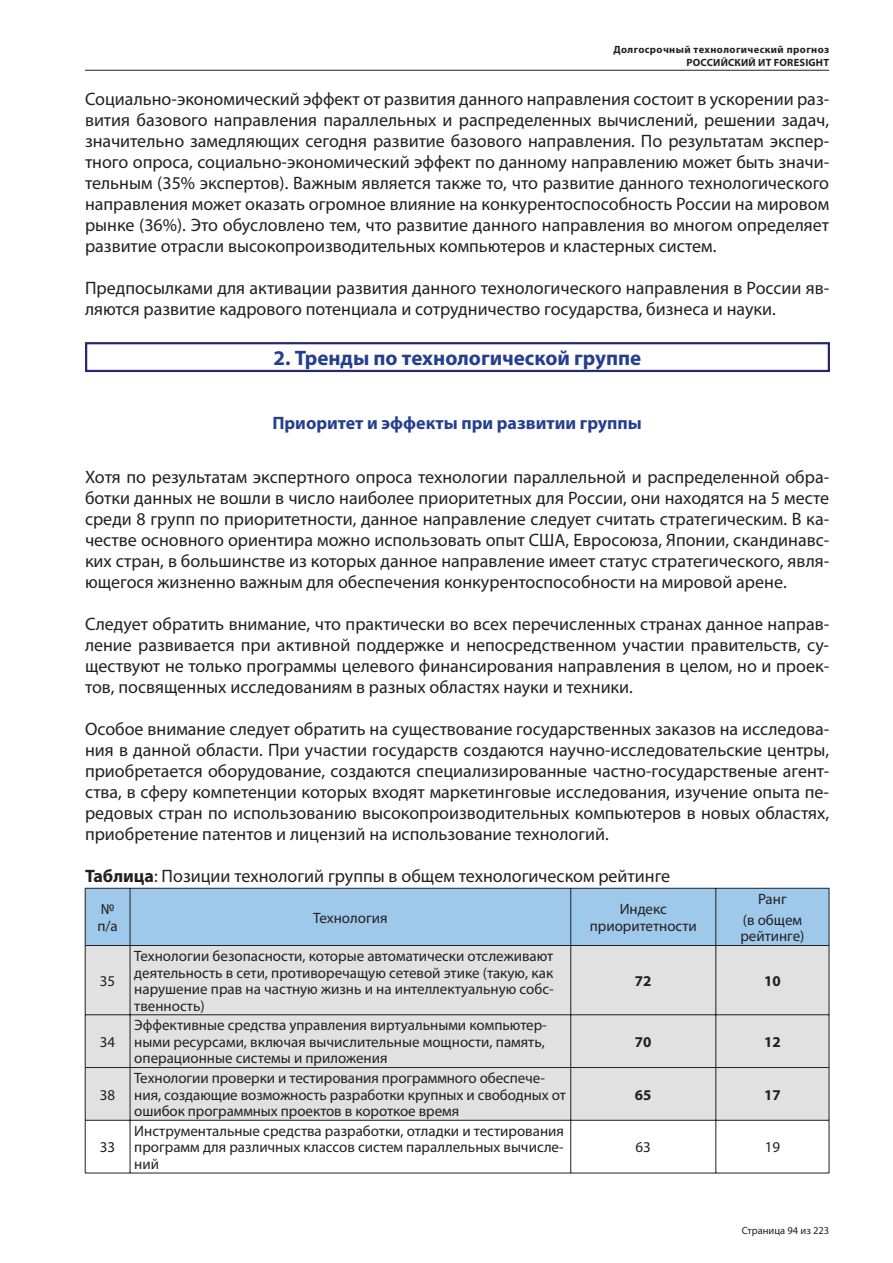
<style>
.page{position:relative;width:893px;height:1263px;background:#fff}
.page>*{position:absolute;margin:0;border:0;box-sizing:border-box;transform-origin:0 0}
.t1{font:700 21px "Myriad Pro";color:#253f8e}
.t2{font:18px/21px "Myriad Pro";color:#231f20;text-align:justify}
.t3{font:700 18px "Myriad Pro";color:#253f8e}
.t4{font:15px/16.5px "Myriad Pro";color:#231f20}
.t5{font:700 15px "Myriad Pro";color:#231f20}
.t6{font:700 10.5px/12.6px "Myriad Pro";letter-spacing:.04em;color:#231f20;text-align:right}
.t7{font:10.5px "Myriad Pro";color:#231f20}
.s1{font-weight:700}
</style>
<div class="page">
<hr style="left:85px;top:70px;width:744px;height:1px;background:#231f20">
<hr style="left:85px;top:342px;width:745px;height:2px;background:#272873">
<hr style="left:85px;top:344px;width:2px;height:26px;background:#272873">
<hr style="left:828px;top:344px;width:2px;height:26px;background:#272873">
<hr style="left:85px;top:370px;width:745px;height:2px;background:#272873">
<div style="left:86px;top:889px;width:743px;height:56px;background:#9fc9eb"></div>
<div style="left:86px;top:946px;width:743px;height:174px;background:#e0e1e0"></div>
<hr style="left:85px;top:888px;width:744px;height:1px;background:#231f20">
<hr style="left:85px;top:945px;width:744px;height:1px;background:#231f20">
<hr style="left:85px;top:1015px;width:744px;height:1px;background:#231f20">
<hr style="left:85px;top:1067px;width:744px;height:1px;background:#231f20">
<hr style="left:85px;top:1120px;width:744px;height:1px;background:#231f20">
<hr style="left:85px;top:1173px;width:744px;height:1px;background:#231f20">
<hr style="left:85px;top:888px;width:1px;height:57px;background:#231f20">
<hr style="left:85px;top:946px;width:1px;height:69px;background:#231f20">
<hr style="left:85px;top:1015px;width:1px;height:52px;background:#231f20">
<hr style="left:85px;top:1068px;width:1px;height:52px;background:#231f20">
<hr style="left:85px;top:1120px;width:1px;height:53px;background:#231f20">
<hr style="left:130px;top:888px;width:1px;height:57px;background:#231f20">
<hr style="left:570px;top:888px;width:1px;height:57px;background:#231f20">
<hr style="left:715px;top:888px;width:1px;height:57px;background:#231f20">
<hr style="left:829px;top:888px;width:1px;height:57px;background:#231f20">
<hr style="left:130px;top:946px;width:1px;height:69px;background:#231f20">
<hr style="left:570px;top:946px;width:1px;height:69px;background:#231f20">
<hr style="left:715px;top:946px;width:1px;height:69px;background:#231f20">
<hr style="left:829px;top:946px;width:1px;height:69px;background:#231f20">
<hr style="left:130px;top:1015px;width:1px;height:52px;background:#231f20">
<hr style="left:570px;top:1015px;width:1px;height:52px;background:#231f20">
<hr style="left:715px;top:1015px;width:1px;height:52px;background:#231f20">
<hr style="left:829px;top:1015px;width:1px;height:52px;background:#231f20">
<hr style="left:130px;top:1068px;width:1px;height:52px;background:#231f20">
<hr style="left:570px;top:1068px;width:1px;height:52px;background:#231f20">
<hr style="left:715px;top:1068px;width:1px;height:52px;background:#231f20">
<hr style="left:829px;top:1068px;width:1px;height:52px;background:#231f20">
<hr style="left:130px;top:1120px;width:1px;height:53px;background:#231f20">
<hr style="left:570px;top:1120px;width:1px;height:53px;background:#231f20">
<hr style="left:715px;top:1120px;width:1px;height:53px;background:#231f20">
<hr style="left:829px;top:1120px;width:1px;height:53px;background:#231f20">
<p class="t6" style="left:613px;top:44px;width:217px">Долгосрочный технологический прогноз<br>РОССИЙСКИЙ ИТ FORESIGHT</p>
<p class="t2" style="left:85px;top:90px;width:746px">Социально-экономический эффект от развития данного направления состоит в ускорении раз&shy;вития базового направления параллельных и распределенных вычислений, решении задач, значительно замедляющих сегодня развитие базового направления. По результатам экспер&shy;тного опроса, социально-экономический эффект по данному направлению может быть значи&shy;тельным (35% экспертов). Важным является также то, что развитие данного технологического направления может оказать огромное влияние на конкурентоспособность России на мировом рынке (36%). Это обусловлено тем, что развитие данного направления во многом определяет развитие отрасли высокопроизводительных компьютеров и кластерных систем.</p>
<p class="t2" style="left:85px;top:279px;width:746px">Предпосылками для активации развития данного технологического направления в России яв&shy;ляются развитие кадрового потенциала и сотрудничество государства, бизнеса и науки.</p>
<p class="t1" style="left:274px;top:350px;width:369px">2. Тренды по технологической группе</p>
<p class="t3" style="left:272px;top:416px;width:371px">Приоритет и эффекты при развитии группы</p>
<p class="t2" style="left:85px;top:468px;width:746px">Хотя по результатам экспертного опроса технологии параллельной и распределенной обра&shy;ботки данных не вошли в число наиболее приоритетных для России, они находятся на 5 месте среди 8 групп по приоритетности, данное направление следует считать стратегическим. В ка&shy;честве основного ориентира можно использовать опыт США, Евросоюза, Японии, скандинавс&shy;ких стран, в большинстве из которых данное направление имеет статус стратегического, явля&shy;ющегося жизненно важным для обеспечения конкурентоспособности на мировой арене.</p>
<p class="t2" style="left:85px;top:615px;width:746px">Следует обратить внимание, что практически во всех перечисленных странах данное направ&shy;ление развивается при активной поддержке и непосредственном участии правительств, су&shy;ществуют не только программы целевого финансирования направления в целом, но и проек&shy;тов, посвященных исследованиям в разных областях науки и техники.</p>
<p class="t2" style="left:85px;top:720px;width:746px">Особое внимание следует обратить на существование государственных заказов на исследова&shy;ния в данной области. При участии государств создаются научно-исследовательские центры, приобретается оборудование, создаются специализированные частно-государственые агент&shy;ства, в сферу компетенции которых входят маркетинговые исследования, изучение опыта пе&shy;редовых стран по использованию высокопроизводительных компьютеров в новых областях, приобретение патентов и лицензий на использование технологий.</p>
<p class="t2" style="left:85px;top:867px;width:587px"><span class="s1">Таблица</span>: Позиции технологий группы в общем технологическом рейтинге</p>
<p class="t4" style="left:97px;top:902px;width:22px">№ п/а</p>
<p class="t4" style="left:313px;top:910px;width:76px">Технология</p>
<p class="t4" style="left:590px;top:902px;width:109px;text-align:center">Индекс приоритетности</p>
<p class="t4" style="left:743px;top:889px;width:61px;line-height:21px;text-align:center">Ранг<br>(в общем</p>
<p class="t4" style="left:740px;top:929px;width:66px">рейтинге)</p>
<p class="t4" style="left:100px;top:974px;width:17px">35</p>
<p class="t4" style="left:134px;top:949px;width:421px;text-align:justify">Технологии безопасности, которые автоматически отслеживают деятельность в сети, противоречащую сетевой этике (такую, как нарушение прав на частную жизнь и на интеллектуальную собс&shy;твенность)</p>
<p class="t5" style="left:635px;top:975px;width:18px">72</p>
<p class="t5" style="left:764px;top:975px;width:18px">10</p>
<p class="t4" style="left:100px;top:1035px;width:17px">34</p>
<p class="t4" style="left:134px;top:1018px;width:414px">Эффективные средства управления виртуальными компьютер&shy;ными ресурсами, включая вычислительные мощности, память, операционные системы и приложения</p>
<p class="t5" style="left:635px;top:1036px;width:18px">70</p>
<p class="t5" style="left:764px;top:1036px;width:18px">12</p>
<p class="t4" style="left:100px;top:1087px;width:17px">38</p>
<p class="t4" style="left:134px;top:1071px;width:433px">Технологии проверки и тестирования программного обеспече&shy;ния, создающие возможность разработки крупных и свободных от ошибок программных проектов в короткое время</p>
<p class="t5" style="left:635px;top:1089px;width:18px">65</p>
<p class="t5" style="left:764px;top:1089px;width:18px">17</p>
<p class="t4" style="left:100px;top:1140px;width:17px">33</p>
<p class="t4" style="left:134px;top:1124px;width:431px;text-align:justify">Инструментальные средства разработки, отладки и тестирования программ для различных классов систем параллельных вычисле&shy;ний</p>
<p class="t4" style="left:635px;top:1140px;width:17px">63</p>
<p class="t4" style="left:765px;top:1140px;width:17px">19</p>
<p class="t7" style="left:742px;top:1226px;width:89px">Страница 94 из 223</p>
</div>
